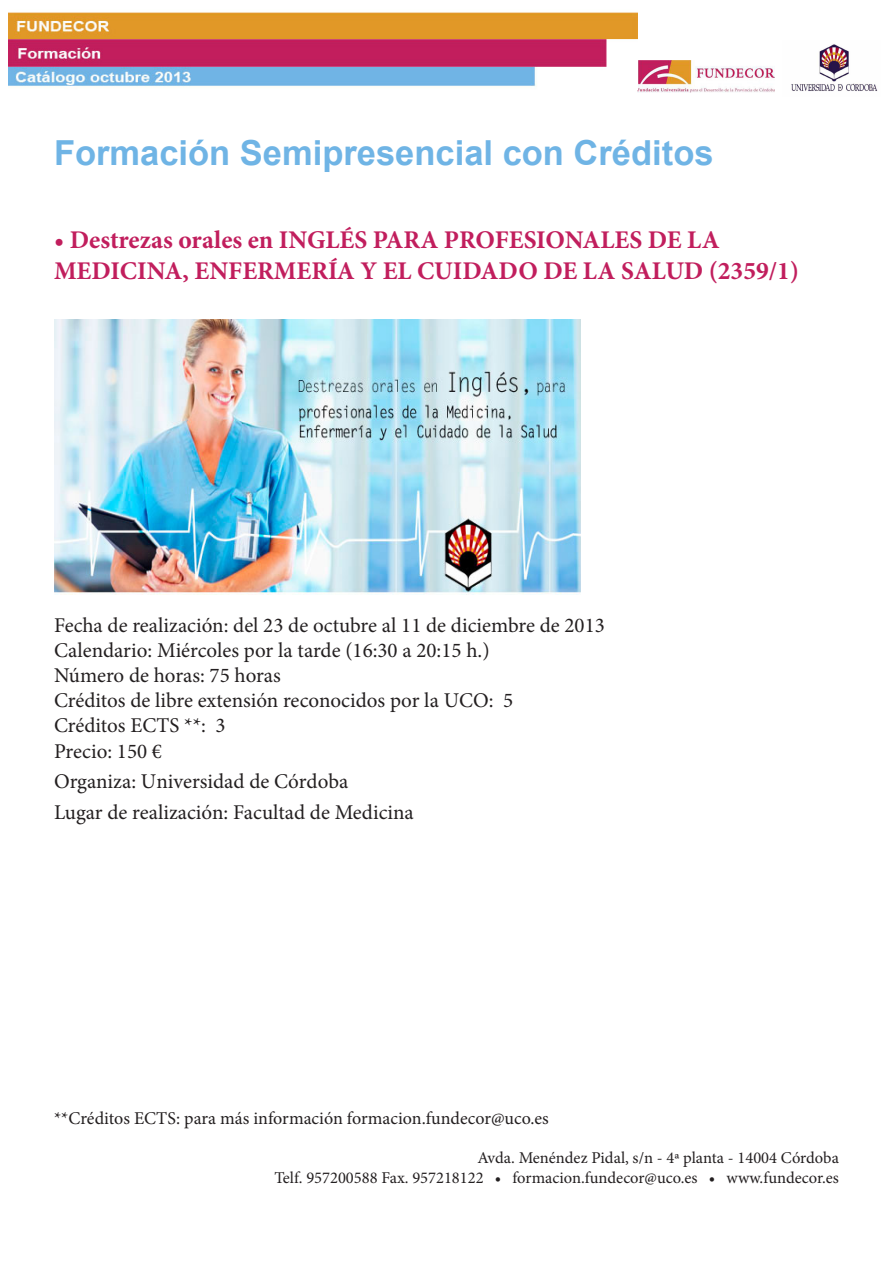
<style>
.page{position:relative;width:893px;height:1263px;background:#fff}
.page>*{position:absolute;margin:0;border:0;box-sizing:border-box;transform-origin:0 0}
.t1{font:700 34.5px "Arial";color:#6fb4e5}
.t2{font:700 25.5px "Minion Pro";color:#c11e5d}
.t3{font:21px "Minion Pro";color:#231f20}
.t4{font:18px "Minion Pro";color:#231f20}
.t5{font:16.5px "Minion Pro";color:#231f20}
</style>
<div class="page">
<img style="left:54px;top:320px;width:526px;height:274px">
<img style="left:791px;top:44px;width:87px;height:47px">
<img style="left:638px;top:60px;width:137px;height:32px">
<img style="left:9px;top:12px;width:629px;height:75px">
<p class="t1" style="left:54px;top:130px;width:661px">Formación Semipresencial con Créditos</p>
<p class="t2" style="left:54px;top:222px;width:667px">• Destrezas orales en INGLÉS PARA PROFESIONALES DE LA</p>
<p class="t2" style="left:54px;top:253px;width:746px">MEDICINA, ENFERMERÍA Y EL CUIDADO DE LA SALUD (2359/1)</p>
<p class="t3" style="left:54px;top:611px;width:552px">Fecha de realización: del 23 de octubre al 11 de diciembre de 2013</p>
<p class="t3" style="left:54px;top:636px;width:437px">Calendario: Miércoles por la tarde (16:30 a 20:15 h.)</p>
<p class="t3" style="left:54px;top:661px;width:228px">Número de horas: 75 horas</p>
<p class="t3" style="left:54px;top:686px;width:461px">Créditos de libre extensión reconocidos por la UCO: 5</p>
<p class="t3" style="left:54px;top:711px;width:173px">Créditos ECTS **: 3</p>
<p class="t3" style="left:54px;top:737px;width:110px">Precio: 150 €</p>
<p class="t3" style="left:54px;top:767px;width:296px">Organiza: Universidad de Córdoba</p>
<p class="t3" style="left:54px;top:798px;width:361px">Lugar de realización: Facultad de Medicina</p>
<p class="t4" style="left:54px;top:1106px;width:496px">**Créditos ECTS: para más información formacion.fundecor@uco.es</p>
<p class="t5" style="left:477px;top:1147px;width:363px">Avda. Menéndez Pidal, s/n - 4ª planta - 14004 Córdoba</p>
<p class="t5" style="left:274px;top:1167px;width:566px">Telf. 957200588 Fax. 957218122 • formacion.fundecor@uco.es • www.fundecor.es</p>
</div>
